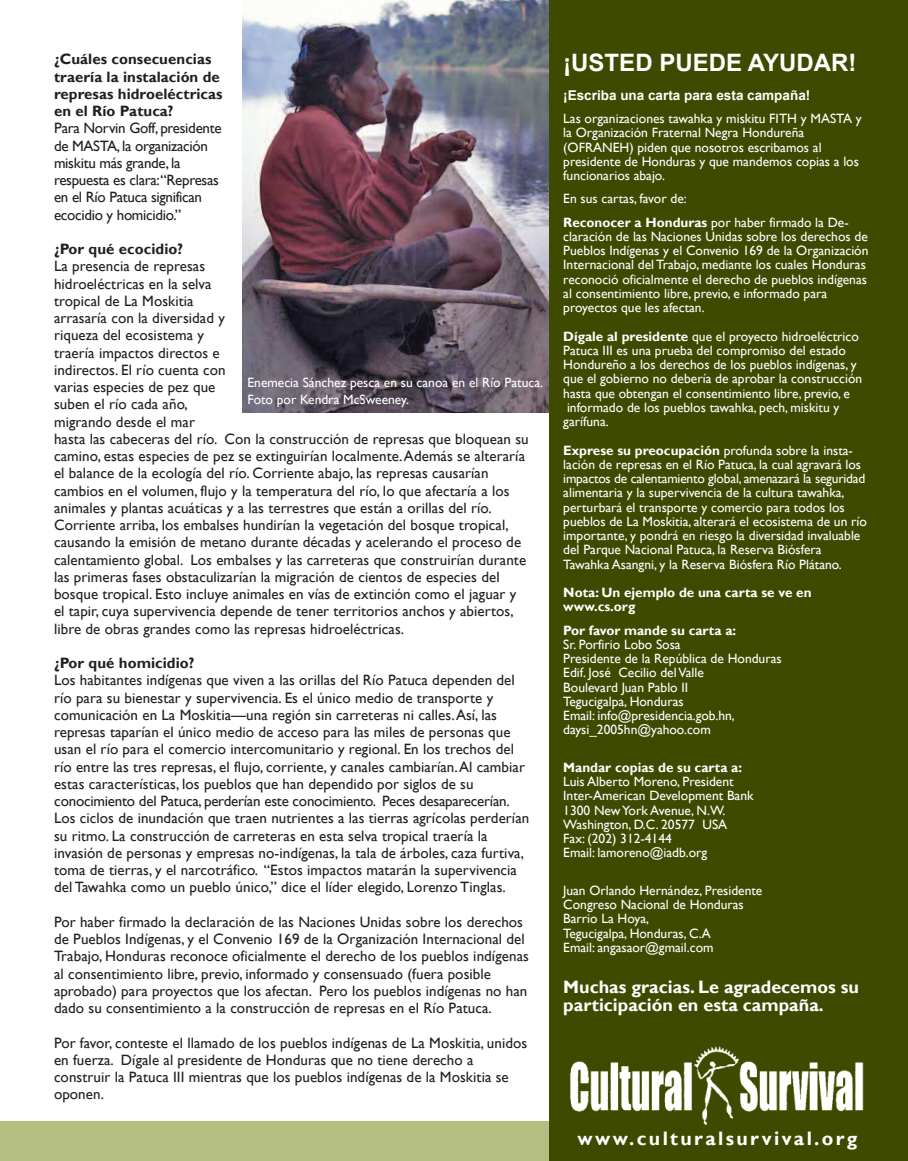
<style>
.page{position:relative;width:908px;height:1161px;background:#fff}
.page>*{position:absolute;margin:0;border:0;box-sizing:border-box;transform-origin:0 0}
.t1{font:700 24px "Arial";color:#fff}
.t2{font:700 19.5px "Gill Sans";letter-spacing:.12em;color:#fff}
.t3{font:700 18px/18px "Gill Sans";color:#fff}
.t4{font:15px/17.2px "Gill Sans";letter-spacing:.005em;color:#231f20}
.t5{font:15px/17.2px "Gill Sans";letter-spacing:-.02em;color:#231f20}
.t6{font:700 15px/17.2px "Gill Sans";letter-spacing:.005em;color:#231f20}
.t7{font:13.5px/14.2px "Gill Sans";color:#fff}
.t8{font:700 13.5px/14.2px "Gill Sans";color:#fff}
.t9{font:700 13.5px "Arial";color:#fff}
.s1{font-weight:700}
</style>
<div class="page">
<img style="left:242px;top:0;width:307px;height:412px">
<div style="left:0;top:1121px;width:570px;height:40px;background:#b3be80"></div>
<div style="left:549px;top:0;width:358px;height:1161px;background:#3e4a00"></div>
<img style="left:570px;top:1046px;width:294px;height:79px">
<p class="t6" style="left:54px;top:50px;width:170px">¿Cuáles consecuencias traería la instalación de represas hidroeléctricas en el Río Patuca?</p>
<p class="t5" style="left:54px;top:119px;width:169px">Para Norvin Goff, presidente de MASTA, la organización miskitu más grande, la respuesta es clara:“Represas en el Río Patuca significan ecocidio y homicidio.”</p>
<p class="t6" style="left:54px;top:240px;width:130px">¿Por qué ecocidio?</p>
<p class="t4" style="left:54px;top:257px;width:476px">La presencia de represas<br>hidroeléctricas en la selva<br>tropical de La Moskitia<br>arrasaría con la diversidad y<br>riqueza del ecosistema y<br>traería impactos directos e<br>indirectos. El río cuenta con<br>varias especies de pez que<br>suben el río cada año,<br>migrando desde el mar<br>hasta las cabeceras del río. Con la construcción de represas que bloquean su camino, estas especies de pez se extinguirían localmente.Además se alteraría el balance de la ecología del río. Corriente abajo, las represas causarían cambios en el volumen, flujo y la temperatura del río, lo que afectaría a los animales y plantas acuáticas y a las terrestres que están a orillas del río.<br>Corriente arriba, los embalses hundirían la vegetación del bosque tropical, causando la emisión de metano durante décadas y acelerando el proceso de calentamiento global. Los embalses y las carreteras que construirían durante las primeras fases obstaculizarían la migración de cientos de especies del bosque tropical. Esto incluye animales en vías de extinción como el jaguar y el tapir, cuya supervivencia depende de tener territorios anchos y abiertos, libre de obras grandes como las represas hidroeléctricas.</p>
<p class="t6" style="left:54px;top:654px;width:142px">¿Por qué homicidio?</p>
<p class="t4" style="left:54px;top:671px;width:476px">Los habitantes indígenas que viven a las orillas del Río Patuca dependen del río para su bienestar y supervivencia. Es el único medio de transporte y comunicación en La Moskitia—una región sin carreteras ni calles.Así, las represas taparían el único medio de acceso para las miles de personas que usan el río para el comercio intercomunitario y regional. En los trechos del río entre las tres represas, el flujo, corriente, y canales cambiarían.Al cambiar estas características, los pueblos que han dependido por siglos de su conocimiento del Patuca, perderían este conocimiento. Peces desaparecerían.<br>Los ciclos de inundación que traen nutrientes a las tierras agrícolas perderían su ritmo. La construcción de carreteras en esta selva tropical traería la invasión de personas y empresas no-indígenas, la tala de árboles, caza furtiva, toma de tierras, y el narcotráfico. “Estos impactos matarán la supervivencia del Tawahka como un pueblo único,” dice el líder elegido, Lorenzo Tinglas.</p>
<p class="t4" style="left:54px;top:913px;width:476px">Por haber firmado la declaración de las Naciones Unidas sobre los derechos de Pueblos Indígenas, y el Convenio 169 de la Organización Internacional del Trabajo, Honduras reconoce oficialmente el derecho de los pueblos indígenas al consentimiento libre, previo, informado y consensuado (fuera posible aprobado) para proyectos que los afectan. Pero los pueblos indígenas no han dado su consentimiento a la construcción de represas en el Río Patuca.</p>
<p class="t4" style="left:54px;top:1034px;width:474px">Por favor, conteste el llamado de los pueblos indígenas de La Moskitia, unidos en fuerza. Dígale al presidente de Honduras que no tiene derecho a construir la Patuca III mientras que los pueblos indígenas de la Moskitia se oponen.</p>
<p class="t7" style="left:247px;top:375px;width:297px;line-height:16.2px">Enemecia Sánchez pesca en su canoa en el Río Patuca.<br>Foto por Kendra McSweeney.</p>
<h1 class="t1" style="left:563px;top:50px;width:294px">¡USTED PUEDE AYUDAR!</h1>
<p class="t9" style="left:563px;top:88px;width:248px">¡Escriba una carta para esta campaña!</p>
<p class="t7" style="left:563px;top:111px;width:300px">Las organizaciones tawahka y miskitu FITH y MASTA y la Organización Fraternal Negra Hondureña (OFRANEH) piden que nosotros escribamos al presidente de Honduras y que mandemos copias a los funcionarios abajo.</p>
<p class="t7" style="left:563px;top:187px;width:287px;line-height:23.2px">En sus cartas, favor de:<br><span class="s1">Reconocer a Honduras</span> por haber firmado la De-</p>
<p class="t7" style="left:563px;top:229px;width:306px">claración de las Naciones Unidas sobre los derechos de Pueblos Indígenas y el Convenio 169 de la Organización Internacional del Trabajo, mediante los cuales Honduras reconoció oficialmente el derecho de pueblos indígenas al consentimiento libre, previo, e informado para proyectos que les afectan.</p>
<p class="t7" style="left:563px;top:329px;width:300px"><span class="s1">Dígale al presidente</span> que el proyecto hidroeléctrico Patuca III es una prueba del compromiso del estado Hondureño a los derechos de los pueblos indígenas, y que el gobierno no debería de aprobar la construcción hasta que obtengan el consentimiento libre, previo, e informado de los pueblos tawahka, pech, miskitu y garífuna.</p>
<p class="t7" style="left:563px;top:443px;width:305px"><span class="s1">Exprese su preocupación</span> profunda sobre la insta&shy;lación de represas en el Río Patuca, la cual agravará los impactos de calentamiento global, amenazará la seguridad alimentaria y la supervivencia de la cultura tawahka, perturbará el transporte y comercio para todos los pueblos de La Moskitia, alterará el ecosistema de un río importante, y pondrá en riesgo la diversidad invaluable del Parque Nacional Patuca, la Reserva Biósfera Tawahka Asangni, y la Reserva Biósfera Río Plátano.</p>
<p class="t8" style="left:563px;top:585px;width:250px">Nota: Un ejemplo de una carta se ve en www.cs.org</p>
<p class="t8" style="left:563px;top:623px;width:174px">Por favor mande su carta a:</p>
<p class="t7" style="left:563px;top:637px;width:220px">Sr. Porfirio Lobo Sosa<br>Presidente de la República de Honduras<br>Edif. José Cecilio delValle<br>Boulevard Juan Pablo II<br>Tegucigalpa, Honduras<br>Email: info@presidencia.gob.hn, daysi_2005hn@yahoo.com</p>
<p class="t8" style="left:563px;top:760px;width:180px">Mandar copias de su carta a:</p>
<p class="t7" style="left:563px;top:774px;width:192px">Luis Alberto Moreno, President<br>Inter-American Development Bank<br>1300 NewYork Avenue, N.W.<br>Washington, D.C. 20577 USA<br>Fax: (202) 312-4144<br>Email: lamoreno@iadb.org</p>
<p class="t7" style="left:563px;top:883px;width:201px">Juan Orlando Hernández, Presidente<br>Congreso Nacional de Honduras<br>Barrio La Hoya,<br>Tegucigalpa, Honduras, C.A<br>Email: angasaor@gmail.com</p>
<p class="t3" style="left:563px;top:978px;width:297px">Muchas gracias. Le agradecemos su participación en esta campaña.</p>
<h2 class="t2" style="left:577px;top:1127px;width:281px">www.culturalsurvival.org</h2>
</div>
